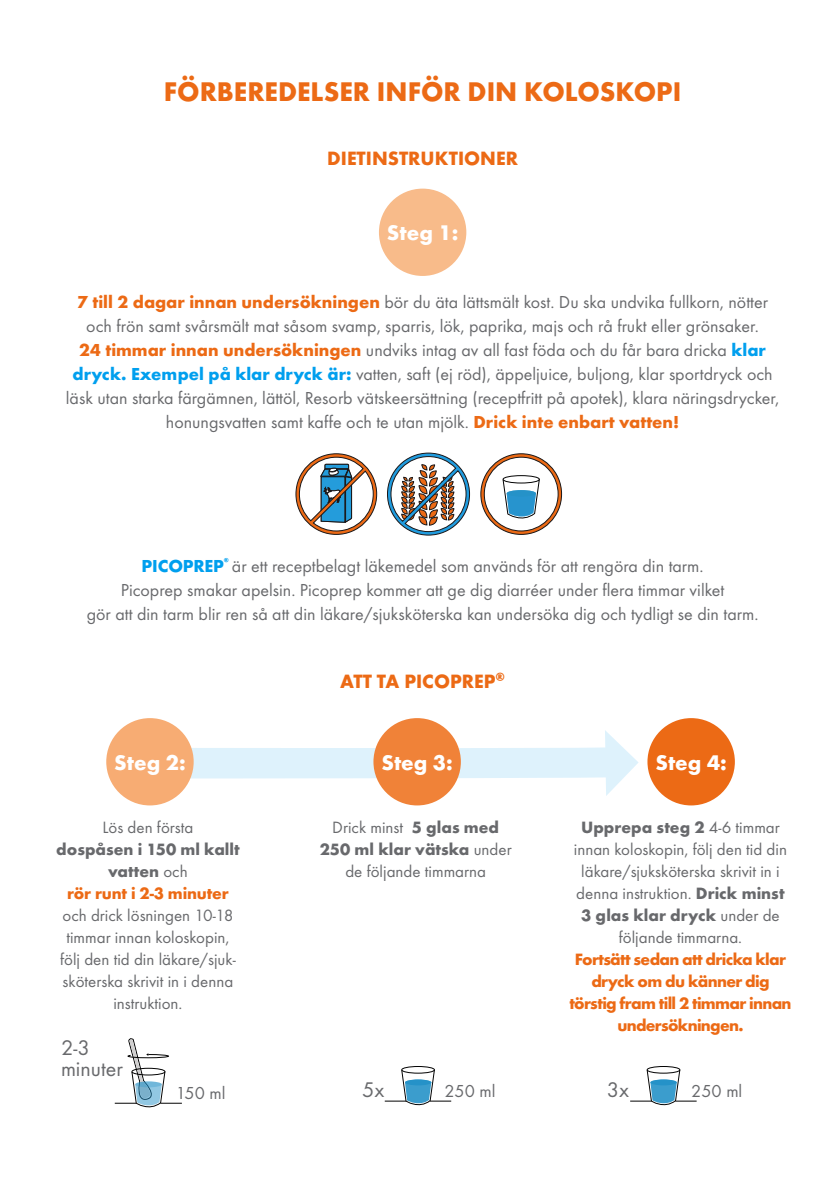
<style>
.page{position:relative;width:840px;height:1191px;background:#fff}
.page>*{position:absolute;margin:0;border:0;box-sizing:border-box;transform-origin:0 0}
.t1{font:700 28px "Futura EF";color:#ec6a15}
.t2{font:700 22px "Futura EF";color:#fff}
.t3{font:22px/20.6px "Futura EF";color:#68696c}
.t4{font:700 20px "Futura EF";color:#ec6a15}
.t5{font:18px/24px "Futura EF";color:#68696c;text-align:center}
.t6{font:17px/22px "Futura EF";color:#68696c;text-align:center}
.t7{font:700 17px/22px "Futura EF";letter-spacing:-.04em;color:#ec6a15;text-align:center}
.t8{font:700 17px/22px "Futura EF";color:#68696c;text-align:center}
.s1{font-weight:700;color:#ec6a15}
.s2{font-weight:700;color:#009fee}
.s3{font-weight:400}
.s4{color:#ec6a15}
.s5{font-weight:700}
</style>
<div class="page">
<svg style="left:177px;top:730px;width:461px;height:66px"></svg>
<div style="left:379px;top:189px;width:87px;height:87px;background:#f8bb8a;border-radius:50%"></div>
<svg style="left:295px;top:453px;width:81px;height:81px"></svg>
<svg style="left:480px;top:453px;width:81px;height:81px"></svg>
<svg style="left:387px;top:452px;width:82px;height:83px"></svg>
<div style="left:106px;top:718px;width:87px;height:87px;background:#f7ac73;border-radius:50%"></div>
<svg style="left:115px;top:1038px;width:67px;height:70px"></svg>
<div style="left:401px;top:1066px;width:33px;height:7px;border:1px solid #030303;border-radius:50%"></div>
<svg style="left:384px;top:1068px;width:67px;height:38px"></svg>
<div style="left:647px;top:718px;width:87px;height:87px;background:#ec6a15;border-radius:50%"></div>
<div style="left:646px;top:1066px;width:33px;height:7px;border:1px solid #030303;border-radius:50%"></div>
<svg style="left:630px;top:1068px;width:66px;height:38px"></svg>
<div style="left:373px;top:718px;width:87px;height:87px;background:#f08238;border-radius:50%"></div>
<h1 class="t1" style="left:164px;top:75px;width:518px">FÖRBEREDELSER INFÖR DIN KOLOSKOPI</h1>
<p class="t4" style="left:327px;top:147px;width:192px">DIETINSTRUKTIONER</p>
<p class="t2" style="left:386px;top:220px;width:73px">Steg 1:</p>
<p class="t5" style="left:66px;top:290px;width:714px"><span class="s1">7 till 2 dagar innan undersökningen</span> bör du äta lättsmält kost. Du ska undvika fullkorn, nötter och frön samt svårsmält mat såsom svamp, sparris, lök, paprika, majs och rå frukt eller grönsaker.<br><span class="s1">24 timmar innan undersökningen</span> undviks intag av all fast föda och du får bara dricka <span class="s2">klar dryck. Exempel på klar dryck är:</span> vatten, saft (ej röd), äppeljuice, buljong, klar sportdryck och läsk utan starka färgämnen, lättöl, Resorb vätskeersättning (receptfritt på apotek), klara näringsdrycker, honungsvatten samt kaffe och te utan mjölk. <span class="s1">Drick inte enbart vatten!</span></p>
<p class="t5" style="left:87px;top:554px;width:673px"><span class="s2">PICOPREP</span><sup>®</sup> är ett receptbelagt läkemedel som används för att rengöra din tarm.<br>Picoprep smakar apelsin. Picoprep kommer att ge dig diarréer under flera timmar vilket<br>gör att din tarm blir ren så att din läkare/sjuksköterska kan undersöka dig och tydligt se din tarm.</p>
<p class="t4" style="left:340px;top:669px;width:166px">ATT TA PICOPREP®</p>
<p class="t2" style="left:114px;top:749px;width:73px">Steg 2:</p>
<p class="t2" style="left:381px;top:749px;width:73px">Steg 3:</p>
<p class="t2" style="left:655px;top:749px;width:73px">Steg 4:</p>
<p class="t6" style="left:102px;top:816px;width:92px">Lös den första</p>
<p class="t8" style="left:56px;top:838px;width:185px">dospåsen i 150 ml kallt vatten <span class="s3">och<br></span><span class="s4">rör runt i 2-3 minuter</span></p>
<p class="t6" style="left:60px;top:904px;width:177px">och drick lösningen 10-18 timmar innan koloskopin, följ den tid din läkare/sjuk&shy;sköterska skrivit in i denna instruktion.</p>
<p class="t6" style="left:319px;top:816px;width:193px">Drick minst <span class="s5">5 glas med<br>250 ml klar vätska</span> under de följande timmarna</p>
<p class="t6" style="left:573px;top:816px;width:214px"><span class="s5">Upprepa steg 2</span> 4-6 timmar innan koloskopin, följ den tid din läkare/sjuksköterska skrivit in i denna instruktion. <span class="s5">Drick minst<br>3 glas klar dryck</span> under de följande timmarna.</p>
<p class="t7" style="left:569px;top:948px;width:224px">Fortsätt sedan att dricka klar dryck om du känner dig törstig fram till 2 timmar innan undersökningen.</p>
<p class="t3" style="left:61px;top:1037px;width:63px">2-3 minuter</p>
<p class="t5" style="left:176px;top:1081px;width:51px">150 ml</p>
<p class="t3" style="left:362px;top:1079px;width:24px">5x</p>
<p class="t5" style="left:444px;top:1078px;width:53px">250 ml</p>
<p class="t3" style="left:606px;top:1079px;width:24px">3x</p>
<p class="t5" style="left:690px;top:1078px;width:53px">250 ml</p>
</div>
